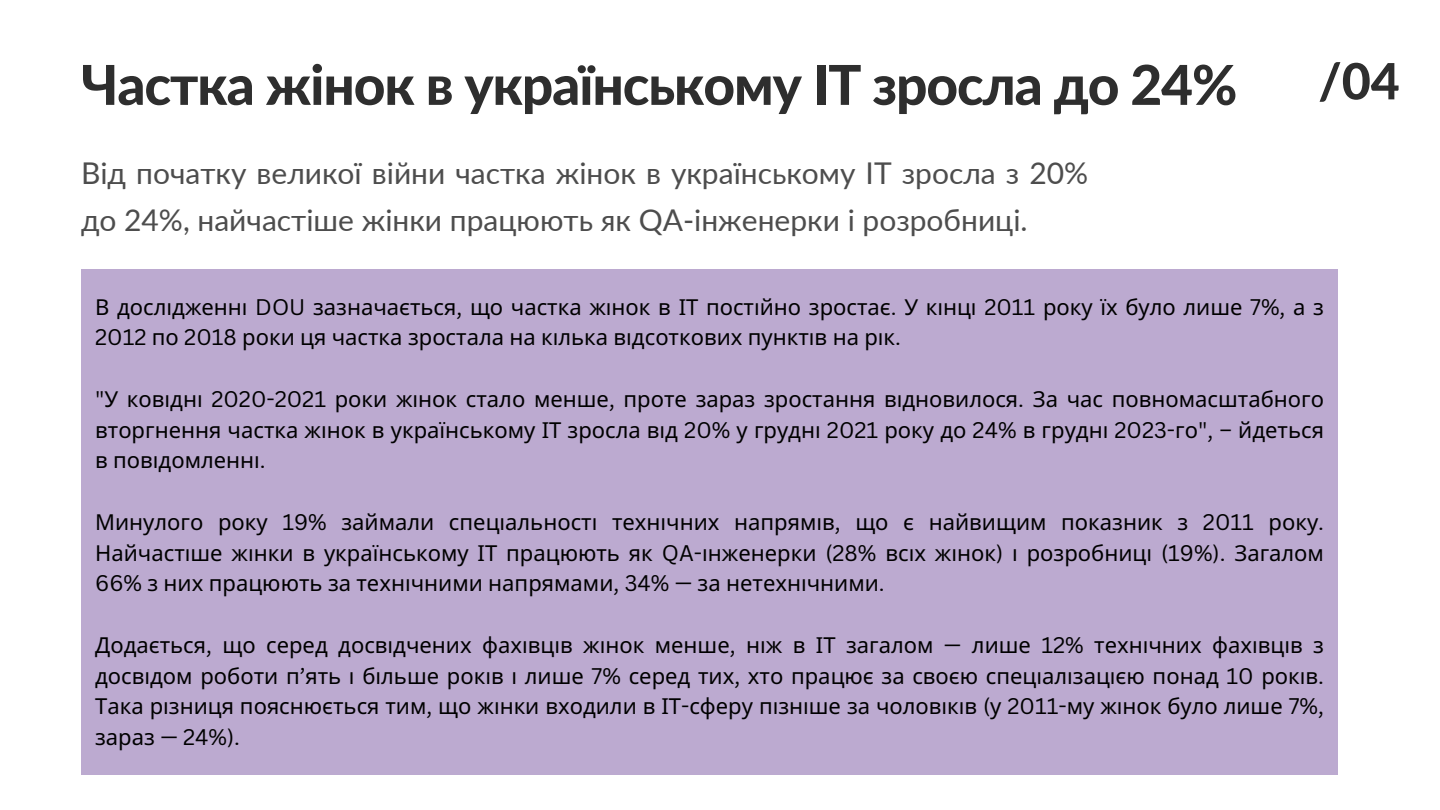
<style>
.page{position:relative;width:1440px;height:810px;background:#fff}
.page>*{position:absolute;margin:0;border:0;box-sizing:border-box;transform-origin:0 0}
.t1{font:800 55px "Lato";letter-spacing:-.02em;color:#2e2e2e}
.t2{font:800 50px "Lato";color:#2e2e2e}
.t3{font:30px/47.2px "Lato";color:#4d4d4d}
.t4{font:22px/30.8px "Noto Sans";color:#000;text-align:justify}
.t5{font:22px "Canva Sans";color:#000}
.s1{font-family:"Canva Sans"}
.s2{font-family:"Noto Sans"}
</style>
<div class="page">
<div style="left:81px;top:269px;width:1257px;height:505px;background:#bcaad0"></div>
<h1 class="t1" style="left:81px;top:51px;width:1158px">Частка жінок в українському IT зросла до 24%</h1>
<h2 class="t3" style="left:81px;top:148px;width:1009px">Від початку великої війни частка жінок в українському ІТ зросла з 20% до 24%, найчастіше жінки працюють як QA-інженерки і розробниці.</h2>
<h1 class="t2" style="left:1318px;top:50px;width:83px">/04</h1>
<p class="t4" style="left:95px;top:291px;width:1230px">В дослідженні <span class="s1">DOU</span> зазначається<span class="s1">,</span> що частка жі нок в ІТ пості йно зростає<span class="s1">.</span> У кі нці <span class="s1">2011</span> року їх було лише <span class="s1">7%,</span> а з<br><span class="s1">2012</span> по <span class="s1">2018</span> роки ця частка зростала на кілька відсоткових пункті в на рі к<span class="s1">.</span></p>
<p class="t4" style="left:95px;top:383px;width:1230px"><span class="s1">"</span>У ковідні <span class="s1">2020-2021</span> роки жі нок стало менше<span class="s1">,</span> проте зараз зростання відновилося<span class="s1">.</span> За час повномасштабного вторгнення частка жі нок в українському ІТ зросла від <span class="s1">20%</span> у грудні <span class="s1">2021</span> року до <span class="s1">24%</span> в грудні <span class="s1">2023-</span>го<span class="s1">", –</span> йдеться в повідомленні<span class="s1">.</span></p>
<p class="t4" style="left:95px;top:506px;width:1230px">Минулого року <span class="s1">19%</span> займали спеціальності технічних напрямі в<span class="s1">,</span> що є найвищим показник з <span class="s1">2011</span> року<span class="s1">.<br></span>Найчасті ше жі нки в українському ІТ працюють як <span class="s1">QA-</span>і нженерки <span class="s1">(28%</span> всіх жі нок<span class="s1">)</span> і розробниці <span class="s1">(19%).</span> Загалом <span class="s1">66%</span> з них працюють за технічними напрямами<span class="s1">, 34% —</span> за нетехнічними<span class="s1">.</span></p>
<p class="t4" style="left:95px;top:629px;width:1230px">Додається<span class="s1">,</span> що серед досвідчених фахі вці в жі нок менше<span class="s1">,</span> ніж в ІТ загалом <span class="s1">—</span> лише <span class="s1">12%</span> технічних фахі вці в з досвідом роботи п<span class="s1">’</span>ять і більше рокі в і лише <span class="s1">7%</span> серед тих<span class="s1">,</span> хто працює за своєю спеціалізацією понад <span class="s1">10</span> рокі в<span class="s1">.<br></span>Така різниця пояснюється тим<span class="s1">,</span> що жі нки входили в ІТ<span class="s1">-</span>сферу пізні ше за чолові кі в <span class="s1">(</span>у <span class="s1">2011-</span>му жі нок було лише <span class="s1">7%,</span></p>
<p class="t5" style="left:95px;top:722px;width:146px"><span class="s2">зараз</span> — 24%).</p>
</div>
